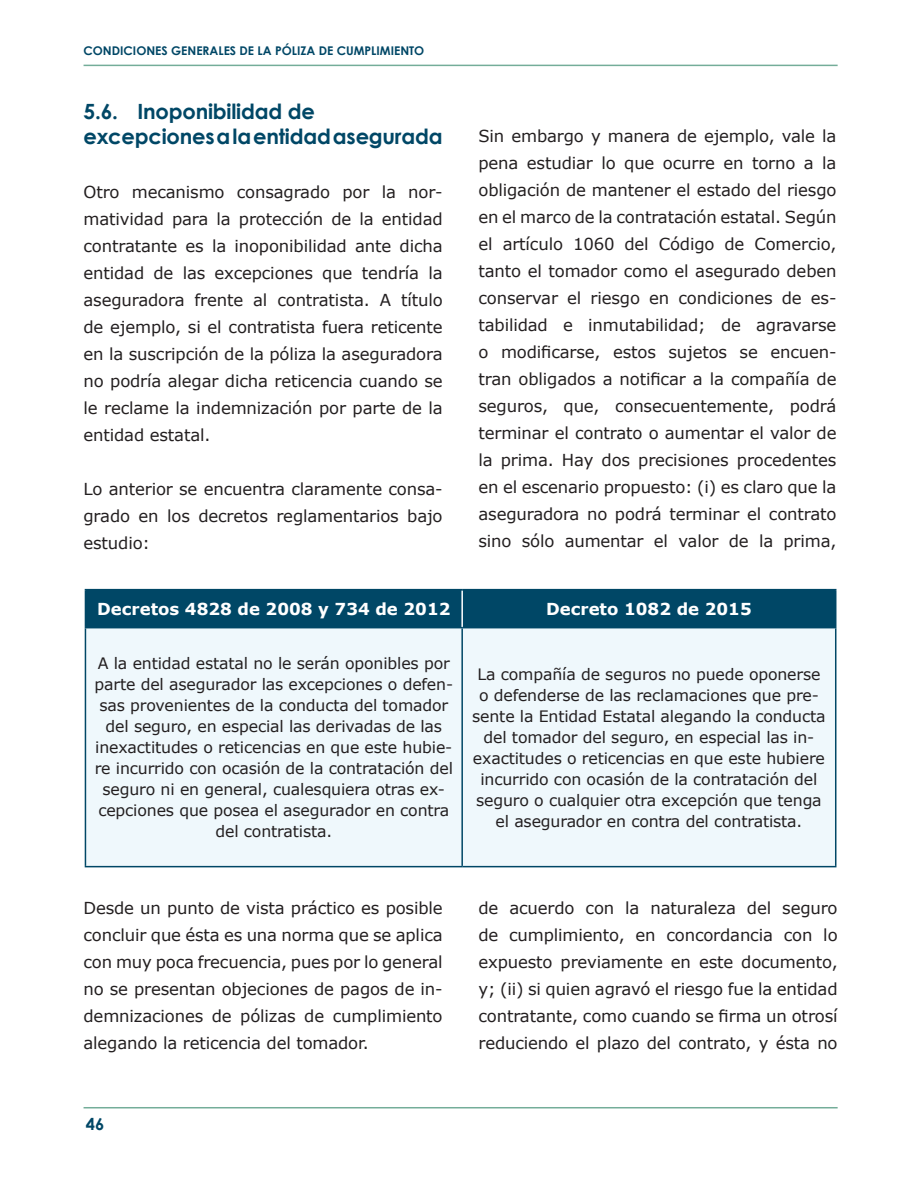
<style>
.page{position:relative;width:918px;height:1188px;background:#fff}
.page>*{position:absolute;margin:0;border:0;box-sizing:border-box;transform-origin:0 0}
.t1{font:700 21px/25.2px "Century Gothic";letter-spacing:-.01em;color:#004766}
.t2{font:16.5px/27px "Verdana";letter-spacing:-.01em;color:#231f20;text-align:justify}
.t3{font:700 16.5px "Verdana";color:#fff}
.t4{font:700 16.5px "Century Gothic";color:#004766}
.t5{font:15.75px/21px "Verdana";letter-spacing:-.01em;color:#231f20;text-align:center}
.t6{font:700 12px "Century Gothic";color:#004766}
</style>
<div class="page">
<hr style="left:84px;top:65px;width:754px;height:1px;background:#74ad99">
<hr style="left:84px;top:1107px;width:754px;height:1px;background:#74ad99">
<div style="left:86px;top:590px;width:749px;height:37px;background:#004766"></div>
<div style="left:86px;top:628px;width:749px;height:238px;background:#eff8fc"></div>
<hr style="left:85px;top:627px;width:377px;height:1px;background:#004766">
<hr style="left:461px;top:590px;width:2px;height:37px;background:#fff">
<hr style="left:462px;top:627px;width:374px;height:1px;background:#004766">
<hr style="left:461px;top:628px;width:2px;height:238px;background:#004766">
<hr style="left:85px;top:589px;width:377px;height:1px;background:#004766">
<hr style="left:85px;top:590px;width:1px;height:37px;background:#004766">
<hr style="left:462px;top:589px;width:374px;height:1px;background:#004766">
<hr style="left:835px;top:590px;width:1px;height:37px;background:#004766">
<hr style="left:85px;top:628px;width:1px;height:238px;background:#004766">
<hr style="left:835px;top:628px;width:1px;height:238px;background:#004766">
<hr style="left:85px;top:866px;width:377px;height:1px;background:#004766">
<hr style="left:462px;top:866px;width:374px;height:1px;background:#004766">
<p class="t6" style="left:84px;top:41px;width:342px">CONDICIONES GENERALES DE LA PÓLIZA DE CUMPLIMIENTO</p>
<p class="t1" style="left:84px;top:97px;width:361px">5.6. Inoponibilidad de excepciones a la entidad asegurada</p>
<p class="t2" style="left:84px;top:178px;width:361px">Otro mecanismo consagrado por la nor&shy;matividad para la protección de la entidad contratante es la inoponibilidad ante dicha entidad de las excepciones que tendría la aseguradora frente al contratista. A título de ejemplo, si el contratista fuera reticente en la suscripción de la póliza la aseguradora no podría alegar dicha reticencia cuando se le reclame la indemnización por parte de la entidad estatal.</p>
<p class="t2" style="left:84px;top:475px;width:361px">Lo anterior se encuentra claramente consa&shy;grado en los decretos reglamentarios bajo estudio:</p>
<p class="t2" style="left:479px;top:123px;width:360px">Sin embargo y manera de ejemplo, vale la pena estudiar lo que ocurre en torno a la obligación de mantener el estado del riesgo en el marco de la contratación estatal. Según el artículo 1060 del Código de Comercio, tanto el tomador como el asegurado deben conservar el riesgo en condiciones de es&shy;tabilidad e inmutabilidad; de agravarse o modificarse, estos sujetos se encuen&shy;tran obligados a notificar a la compañía de seguros, que, consecuentemente, podrá terminar el contrato o aumentar el valor de la prima. Hay dos precisiones procedentes en el escenario propuesto: (i) es claro que la aseguradora no podrá terminar el contrato sino sólo aumentar el valor de la prima,</p>
<p class="t3" style="left:97px;top:597px;width:355px">Decretos 4828 de 2008 y 734 de 2012</p>
<p class="t3" style="left:546px;top:597px;width:207px">Decreto 1082 de 2015</p>
<p class="t5" style="left:95px;top:653px;width:360px">A la entidad estatal no le serán oponibles por parte del asegurador las excepciones o defen&shy;sas provenientes de la conducta del tomador del seguro, en especial las derivadas de las inexactitudes o reticencias en que este hubie&shy;re incurrido con ocasión de la contratación del seguro ni en general, cualesquiera otras ex&shy;cepciones que posea el asegurador en contra del contratista.</p>
<p class="t5" style="left:472px;top:663px;width:355px">La compañía de seguros no puede oponerse o defenderse de las reclamaciones que pre&shy;sente la Entidad Estatal alegando la conducta del tomador del seguro, en especial las in&shy;exactitudes o reticencias en que este hubiere incurrido con ocasión de la contratación del seguro o cualquier otra excepción que tenga el asegurador en contra del contratista.</p>
<p class="t2" style="left:84px;top:894px;width:361px">Desde un punto de vista práctico es posible concluir que ésta es una norma que se aplica con muy poca frecuencia, pues por lo general no se presentan objeciones de pagos de in&shy;demnizaciones de pólizas de cumplimiento alegando la reticencia del tomador.</p>
<p class="t2" style="left:479px;top:894px;width:361px">de acuerdo con la naturaleza del seguro de cumplimiento, en concordancia con lo expuesto previamente en este documento, y; (ii) si quien agravó el riesgo fue la entidad contratante, como cuando se firma un otrosí reduciendo el plazo del contrato, y ésta no</p>
<p class="t4" style="left:86px;top:1111px;width:20px">46</p>
</div>
